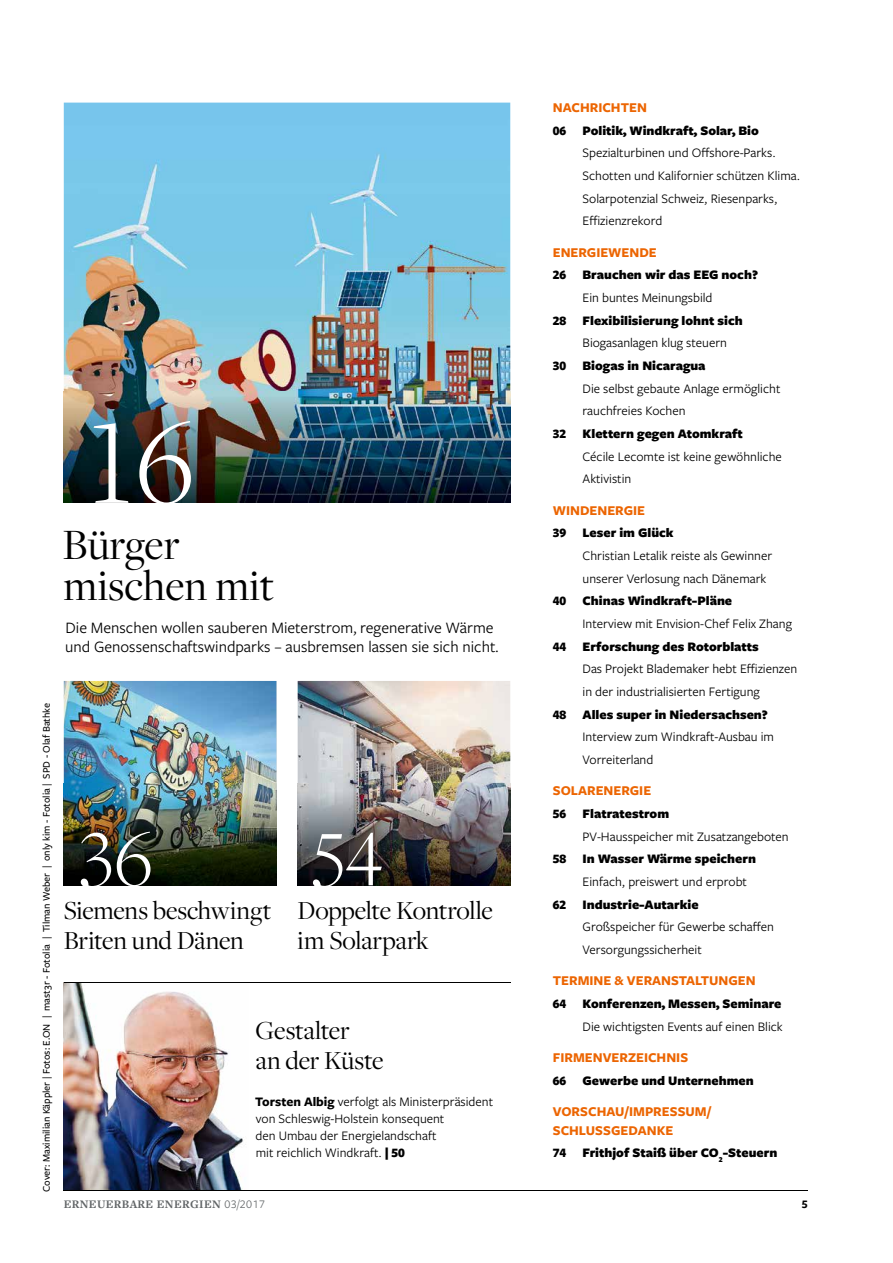
<style>
.page{position:relative;width:893px;height:1263px;background:#fff}
.page>*{position:absolute;margin:0;border:0;box-sizing:border-box;transform-origin:0 0}
.t1{font:300 126px "Freight Disp Pro";color:#fff}
.t2{font:300 82.5px "Freight Disp Pro";color:#fff}
.t3{font:45px/42px "Freight Disp Pro";color:#000}
.t4{font:27px/30px "Freight Disp Pro";letter-spacing:-.01em;color:#000}
.t5{font:16.5px/19.5px "Freight Sans Pro";color:#000}
.t6{font:700 13.95px/18.6px "Freight Sans Pro";color:#ec6502}
.t7{font:13.5px/22.6px "Freight Sans Pro";color:#000}
.t8{font:900 13.5px "Freight Sans Pro";color:#000}
.t9{font:700 12px "Freight Text Pro";letter-spacing:.03em;color:#616567}
.t10{font:700 12px "Freight Sans Pro";color:#000}
.t11{font:500 10.5px "Freight Sans Pro";color:#000}
.s1{font-weight:700}
.s2{font-weight:900}
.s3{font-family:"Freight Sans Pro";font-weight:400}
</style>
<div class="page">
<img style="left:64px;top:983px;width:179px;height:207px">
<img style="left:64px;top:103px;width:446px;height:289px">
<img style="left:64px;top:392px;width:446px;height:110px">
<img style="left:64px;top:681px;width:212px;height:102px">
<img style="left:64px;top:783px;width:212px;height:102px">
<img style="left:298px;top:681px;width:212px;height:102px">
<img style="left:298px;top:783px;width:212px;height:102px">
<hr style="left:64px;top:982px;width:446px;height:1px;background:#000">
<hr style="left:64px;top:1190px;width:744px;height:1px;background:#000">
<p class="t11" style="left:39px;top:939px;width:238px;rotate:-90deg">| Tilman Weber | only kim - Fotolia | SPD - Olaf Bathke</p>
<p class="t11" style="left:39px;top:1018px;width:75px;rotate:-90deg">| mast3r - Fotolia</p>
<p class="t11" style="left:39px;top:1192px;width:170px;rotate:-90deg">Cover: Maximilian Käppler | Fotos: E.ON</p>
<p class="t1" style="left:86px;top:381px;width:110px">16</p>
<p class="t3" style="left:62px;top:522px;width:213px">Bürger mischen mit</p>
<p class="t5" style="left:65px;top:617px;width:435px">Die Menschen wollen sauberen Mieterstrom, regenerative Wärme und Genossenschaftswindparks – ausbremsen lassen sie sich nicht.</p>
<p class="t2" style="left:79px;top:806px;width:76px">36</p>
<p class="t4" style="left:64px;top:894px;width:209px">Siemens beschwingt<br>Briten und Dänen</p>
<p class="t2" style="left:311px;top:806px;width:74px">54</p>
<p class="t4" style="left:298px;top:894px;width:197px">Doppelte Kontrolle im Solarpark</p>
<p class="t4" style="left:255px;top:1014px;width:130px">Gestalter<br>an der Küste</p>
<p class="t7" style="left:255px;top:1092px;width:240px;line-height:17px"><span class="s1">Torsten Albig</span> verfolgt als Ministerpräsident von Schleswig-Holstein konsequent<br>den Umbau der Energielandschaft<br>mit reichlich Windkraft. <span class="s2">| 50</span></p>
<p class="t6" style="left:553px;top:98px;width:96px">NACHRICHTEN</p>
<p class="t7" style="left:583px;top:118px;width:219px;text-indent:-30px"><span class="s2">06 Politik, Windkraft, Solar, Bio </span>Spezialturbinen und Offshore-Parks.<br>Schotten und Kalifornier schützen Klima.<br>Solarpotenzial Schweiz, Riesenparks, Effizienzrekord</p>
<p class="t6" style="left:553px;top:242px;width:105px">ENERGIEWENDE</p>
<p class="t8" style="left:553px;top:266px;width:207px">26 Brauchen wir das EEG noch?</p>
<p class="t7" style="left:583px;top:286px;width:131px">Ein buntes Meinungsbild</p>
<p class="t8" style="left:553px;top:311px;width:191px">28 Flexibilisierung lohnt sich</p>
<p class="t7" style="left:583px;top:331px;width:146px">Biogasanlagen klug steuern</p>
<p class="t8" style="left:553px;top:356px;width:154px">30 Biogas in Nicaragua</p>
<p class="t7" style="left:583px;top:376px;width:199px">Die selbst gebaute Anlage ermöglicht</p>
<p class="t7" style="left:583px;top:399px;width:105px">rauchfreies Kochen</p>
<p class="t8" style="left:553px;top:424px;width:192px">32 Klettern gegen Atomkraft</p>
<p class="t7" style="left:583px;top:444px;width:201px">Cécile Lecomte ist keine gewöhnliche</p>
<p class="t7" style="left:583px;top:467px;width:50px">Aktivistin</p>
<p class="t6" style="left:553px;top:500px;width:94px">WINDENERGIE</p>
<p class="t8" style="left:553px;top:523px;width:122px">39 Leser im Glück</p>
<p class="t7" style="left:583px;top:544px;width:191px">Christian Letalik reiste als Gewinner</p>
<p class="t7" style="left:583px;top:566px;width:185px">unserer Verlosung nach Dänemark</p>
<p class="t8" style="left:553px;top:591px;width:181px">40 Chinas Windkraft-Pläne</p>
<p class="t7" style="left:583px;top:612px;width:211px">Interview mit Envision-Chef Felix Zhang</p>
<p class="t8" style="left:553px;top:637px;width:208px">44 Erforschung des Rotorblatts</p>
<p class="t7" style="left:583px;top:657px;width:216px">Das Projekt Blademaker hebt Effizienzen</p>
<p class="t7" style="left:583px;top:680px;width:179px">in der industrialisierten Fertigung</p>
<p class="t8" style="left:553px;top:705px;width:217px">48 Alles super in Niedersachsen?</p>
<p class="t7" style="left:583px;top:725px;width:193px">Interview zum Windkraft-Ausbau im</p>
<p class="t7" style="left:583px;top:748px;width:72px">Vorreiterland</p>
<p class="t6" style="left:553px;top:781px;width:100px">SOLARENERGIE</p>
<p class="t8" style="left:553px;top:804px;width:118px">56 Flatratestrom</p>
<p class="t7" style="left:583px;top:824px;width:208px">PV-Hausspeicher mit Zusatzangeboten</p>
<p class="t8" style="left:553px;top:849px;width:205px">58 In Wasser Wärme speichern</p>
<p class="t7" style="left:583px;top:870px;width:166px">Einfach, preiswert und erprobt</p>
<p class="t8" style="left:553px;top:895px;width:147px">62 Industrie-Autarkie</p>
<p class="t7" style="left:583px;top:915px;width:193px">Großspeicher für Gewerbe schaffen</p>
<p class="t7" style="left:583px;top:937px;width:121px">Versorgungssicherheit</p>
<p class="t6" style="left:553px;top:971px;width:204px">TERMINE &amp; VERANSTALTUNGEN</p>
<p class="t7" style="left:553px;top:992px;width:231px;text-align:right"><span class="s2">64 Konferenzen, Messen, Seminare<br></span>Die wichtigsten Events auf einen Blick</p>
<p class="t6" style="left:553px;top:1047px;width:137px">FIRMENVERZEICHNIS</p>
<p class="t8" style="left:553px;top:1071px;width:202px">66 Gewerbe und Unternehmen</p>
<p class="t6" style="left:553px;top:1101px;width:160px">VORSCHAU/IMPRESSUM/<br>SCHLUSSGEDANKE</p>
<p class="t8" style="left:553px;top:1143px;width:226px">74 Frithjof Staiß über CO<sub>2</sub>-Steuern</p>
<p class="t9" style="left:64px;top:1196px;width:203px">ERNEUERBARE ENERGIEN <span class="s3">03/2017</span></p>
<p class="t10" style="left:802px;top:1195px;width:7px">5</p>
</div>
